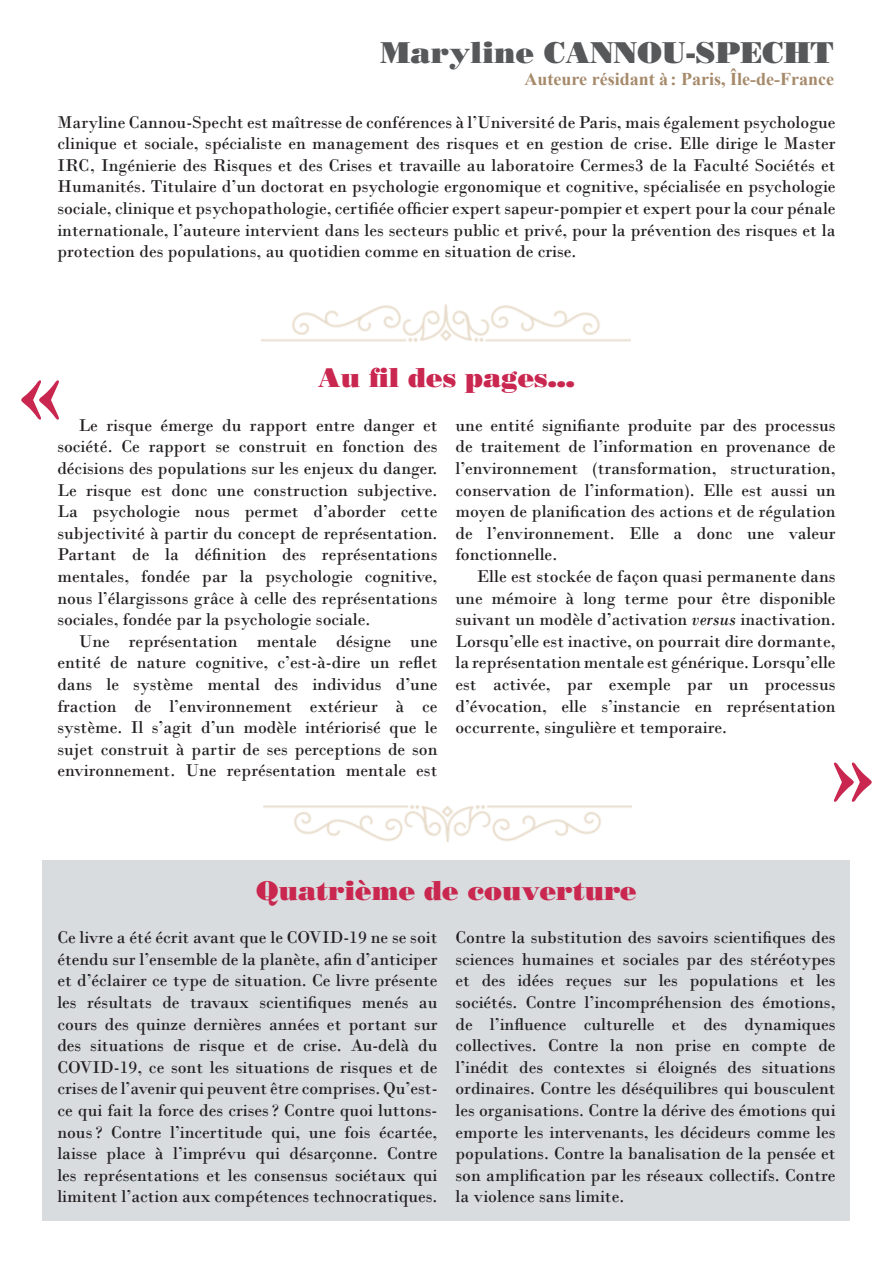
<style>
.page{position:relative;width:893px;height:1263px;background:#fff}
.page>*{position:absolute;margin:0;border:0;box-sizing:border-box;transform-origin:0 0}
.Nom_auteur{font:30px "Bodoni Std Poster";color:#57585a}
.t1{font:27px "Bodoni Std Poster";color:#c9274f}
.Texte_courant_Extrai{font:18px/21.6px "Bodoni";color:#231f20;text-align:justify}
.Texte_courant_4e{font:18px/21.6px "Bodoni";color:#231f20;text-align:justify}
.Texte_courant_Biogra{font:18px/21.6px "Bodoni";color:#231f20;text-align:justify}
.Région_auteur{font:700 18px "Times New Roman";color:#a68a6b}
.s1{font-style:italic}
</style>
<div class="page">
<svg style="left:21px;top:380px;width:38px;height:40px"></svg>
<div style="left:43px;top:860px;width:807px;height:360px;background:#d8dcde"></div>
<img style="left:261px;top:304px;width:370px;height:38px">
<img style="left:263px;top:805px;width:369px;height:37px">
<svg style="left:834px;top:762px;width:38px;height:40px"></svg>
<p class="Nom_auteur" style="left:381px;top:35px;width:455px">Maryline CANNOU-SPECHT</p>
<p class="Région_auteur" style="left:525px;top:66px;width:311px">Auteure résidant à: Paris, Île-de-France</p>
<p class="Texte_courant_Biogra" style="left:57px;top:111px;width:780px">Maryline Cannou-Specht est maîtresse de conférences à l’Université de Paris, mais également psychologue clinique et sociale, spécialiste en management des risques et en gestion de crise. Elle dirige le Master IRC, Ingénierie des Risques et des Crises et travaille au laboratoire Cermes3 de la Faculté Sociétés et Humanités. Titulaire d’un doctorat en psychologie ergonomique et cognitive, spécialisée en psychologie sociale, clinique et psychopathologie, certifiée officier expert sapeur-pompier et expert pour la cour pénale internationale, l’auteure intervient dans les secteurs public et privé, pour la prévention des risques et la protection des populations, au quotidien comme en situation de crise.</p>
<p class="t1" style="left:318px;top:361px;width:258px">Au fil des pages…</p>
<p class="Texte_courant_Extrai" style="left:57px;top:414px;width:382px;text-indent:21px">Le risque émerge du rapport entre danger et société. Ce rapport se construit en fonction des décisions des populations sur les enjeux du danger.<br>Le risque est donc une construction subjective.<br>La psychologie nous permet d’aborder cette subjectivité à partir du concept de représentation.<br>Partant de la définition des représentations mentales, fondée par la psychologie cognitive, nous l’élargissons grâce à celle des représentations sociales, fondée par la psychologie sociale.</p>
<p class="Texte_courant_Extrai" style="left:57px;top:630px;width:382px;text-indent:21px">Une représentation mentale désigne une entité de nature cognitive, c’est-à-dire un reflet dans le système mental des individus d’une fraction de l’environnement extérieur à ce système. Il s’agit d’un modèle intériorisé que le sujet construit à partir de ses perceptions de son environnement. Une représentation mentale est</p>
<p class="Texte_courant_Extrai" style="left:455px;top:414px;width:382px">une entité signifiante produite par des processus de traitement de l’information en provenance de l’environnement (transformation, structuration, conservation de l’information). Elle est aussi un moyen de planification des actions et de régulation de l’environnement. Elle a donc une valeur fonctionnelle.</p>
<p class="Texte_courant_Extrai" style="left:455px;top:565px;width:382px;text-indent:21px">Elle est stockée de façon quasi permanente dans une mémoire à long terme pour être disponible suivant un modèle d’activation <span class="s1">versus</span> inactivation.<br>Lorsqu’elle est inactive, on pourrait dire dormante, la représentation mentale est générique. Lorsqu’elle est activée, par exemple par un processus d’évocation, elle s’instancie en représentation occurrente, singulière et temporaire.</p>
<p class="t1" style="left:256px;top:874px;width:382px">Quatrième de couverture</p>
<p class="Texte_courant_4e" style="left:57px;top:927px;width:382px">Ce livre a été écrit avant que le COVID-19 ne se soit étendu sur l’ensemble de la planète, afin d’anticiper et d’éclairer ce type de situation. Ce livre présente les résultats de travaux scientifiques menés au cours des quinze dernières années et portant sur des situations de risque et de crise. Au-delà du COVID-19, ce sont les situations de risques et de crises de l’avenir qui peuvent être comprises. Qu’est&shy;ce qui fait la force des crises ? Contre quoi luttons&shy;nous ? Contre l’incertitude qui, une fois écartée, laisse place à l’imprévu qui désarçonne. Contre les représentations et les consensus sociétaux qui limitent l’action aux compétences technocratiques.</p>
<p class="Texte_courant_4e" style="left:455px;top:927px;width:382px">Contre la substitution des savoirs scientifiques des sciences humaines et sociales par des stéréotypes et des idées reçues sur les populations et les sociétés. Contre l’incompréhension des émotions, de l’influence culturelle et des dynamiques collectives. Contre la non prise en compte de l’inédit des contextes si éloignés des situations ordinaires. Contre les déséquilibres qui bousculent les organisations. Contre la dérive des émotions qui emporte les intervenants, les décideurs comme les populations. Contre la banalisation de la pensée et son amplification par les réseaux collectifs. Contre la violence sans limite.</p>
</div>
